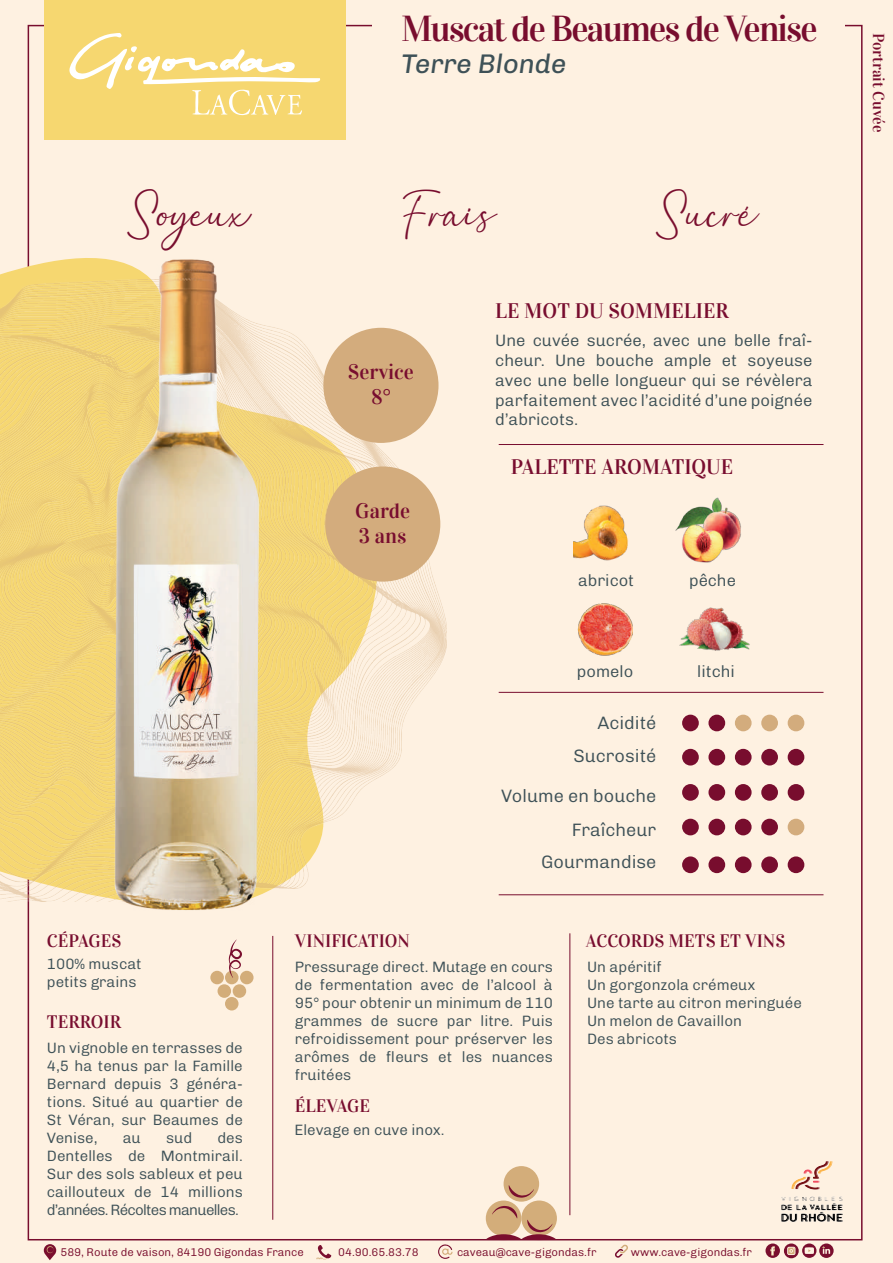
<style>
.page{position:relative;width:893px;height:1263px;background:#fef1e1}
.page>*{position:absolute;margin:0;border:0;box-sizing:border-box;transform-origin:0 0}
.t1{font:36px "Vidaloka";letter-spacing:-.05em;color:#780d2e}
.t2{font:31.5px "Balista";color:#780d2e}
.t3{font:31.5px "Balista";color:#7a0e2e}
.t4{font:italic 27px "Chivo";color:#3e5157}
.t5{font:21px/25.2px "Vidaloka";color:#780d2f;text-align:center}
.t6{font:300 18px/32.5px "Chivo";color:#3e5157;text-align:right}
.t7{font:18px "Vidaloka";color:#780d2f}
.t8{font:300 16.5px/19.8px "Chivo";color:#3e5157;text-align:justify}
.t9{font:300 16.35px "Chivo";color:#3e5157}
.t10{font:15.9px "Vidaloka";color:#780d2e}
.t11{font:300 15px/18px "Chivo";color:#3e5157;text-align:justify}
.t12{font:300 11.25px "Chivo";color:#7a0e2e}
</style>
<div class="page">
<hr style="left:499px;top:444px;width:324px;height:1px;background:#780d2e">
<hr style="left:499px;top:692px;width:324px;height:1px;background:#780d2e">
<hr style="left:499px;top:894px;width:324px;height:1px;background:#780d2e">
<div style="left:682px;top:715px;width:17px;height:16px;background:#780d2e;border-radius:50%"></div>
<div style="left:708px;top:715px;width:17px;height:16px;background:#780d2e;border-radius:50%"></div>
<div style="left:735px;top:715px;width:17px;height:16px;background:#d3ac7d;border-radius:50%"></div>
<div style="left:761px;top:715px;width:17px;height:16px;background:#d3ac7d;border-radius:50%"></div>
<div style="left:788px;top:715px;width:16px;height:16px;background:#d3ac7d;border-radius:50%"></div>
<div style="left:682px;top:749px;width:17px;height:16px;background:#780d2e;border-radius:50%"></div>
<div style="left:708px;top:749px;width:17px;height:16px;background:#780d2e;border-radius:50%"></div>
<div style="left:735px;top:749px;width:17px;height:16px;background:#780d2e;border-radius:50%"></div>
<div style="left:761px;top:749px;width:17px;height:16px;background:#780d2e;border-radius:50%"></div>
<div style="left:788px;top:749px;width:16px;height:16px;background:#780d2e;border-radius:50%"></div>
<div style="left:682px;top:784px;width:17px;height:17px;background:#780d2e;border-radius:50%"></div>
<div style="left:708px;top:784px;width:17px;height:17px;background:#780d2e;border-radius:50%"></div>
<div style="left:735px;top:784px;width:17px;height:17px;background:#780d2e;border-radius:50%"></div>
<div style="left:761px;top:784px;width:17px;height:17px;background:#780d2e;border-radius:50%"></div>
<div style="left:788px;top:784px;width:16px;height:17px;background:#780d2e;border-radius:50%"></div>
<div style="left:682px;top:819px;width:17px;height:16px;background:#780d2e;border-radius:50%"></div>
<div style="left:708px;top:819px;width:17px;height:16px;background:#780d2e;border-radius:50%"></div>
<div style="left:735px;top:819px;width:17px;height:16px;background:#780d2e;border-radius:50%"></div>
<div style="left:761px;top:819px;width:17px;height:16px;background:#780d2e;border-radius:50%"></div>
<div style="left:788px;top:819px;width:16px;height:16px;background:#d3ac7d;border-radius:50%"></div>
<div style="left:682px;top:856px;width:17px;height:17px;background:#780d2e;border-radius:50%"></div>
<div style="left:708px;top:856px;width:17px;height:17px;background:#780d2e;border-radius:50%"></div>
<div style="left:735px;top:856px;width:17px;height:17px;background:#780d2e;border-radius:50%"></div>
<div style="left:761px;top:856px;width:17px;height:17px;background:#780d2e;border-radius:50%"></div>
<div style="left:788px;top:856px;width:16px;height:17px;background:#780d2e;border-radius:50%"></div>
<div style="left:44px;top:0;width:302px;height:139px;background:#f6d770"></div>
<hr style="left:272px;top:936px;width:1px;height:284px;background:#780d2e">
<hr style="left:569px;top:933px;width:1px;height:282px;background:#780d2e">
<svg style="left:69px;top:33px;width:252px;height:83px"></svg>
<svg style="left:44px;top:1244px;width:12px;height:16px"></svg>
<svg style="left:438px;top:1244px;width:15px;height:15px"></svg>
<svg style="left:615px;top:1244px;width:13px;height:14px"></svg>
<svg style="left:316px;top:1245px;width:15px;height:14px"></svg>
<svg style="left:765px;top:1243px;width:69px;height:15px"></svg>
<div style="left:486px;top:1200px;width:35px;height:36px;background:#d3ad7a;border-radius:50%"></div>
<svg style="left:521px;top:1200px;width:36px;height:36px"></svg>
<div style="left:504px;top:1166px;width:35px;height:36px;background:#d3ad7a;border-radius:50%"></div>
<svg style="left:508px;top:1185px;width:26px;height:13px"></svg>
<svg style="left:486px;top:1206px;width:70px;height:34px"></svg>
<div style="left:210px;top:971px;width:14px;height:13px;background:#d3ad7a;border-radius:50%"></div>
<div style="left:225px;top:971px;width:14px;height:13px;background:#d3ad7a;border-radius:50%"></div>
<div style="left:240px;top:971px;width:14px;height:13px;background:#d3ad7a;border-radius:50%"></div>
<div style="left:218px;top:984px;width:13px;height:14px;background:#d3ad7a;border-radius:50%"></div>
<div style="left:233px;top:984px;width:13px;height:14px;background:#d3ad7a;border-radius:50%"></div>
<div style="left:225px;top:997px;width:14px;height:13px;background:#d3ad7a;border-radius:50%"></div>
<svg style="left:229px;top:946px;width:13px;height:32px"></svg>
<img style="left:573px;top:505px;width:55px;height:56px">
<img style="left:675px;top:497px;width:66px;height:66px">
<img style="left:577px;top:603px;width:56px;height:53px">
<img style="left:763px;top:1161px;width:98px;height:79px">
<img style="left:679px;top:607px;width:71px;height:44px">
<img style="left:0;top:202px;width:434px;height:744px">
<h1 class="t1" style="left:401px;top:7px;width:418px">Muscat de Beaumes de Venise</h1>
<h3 class="t4" style="left:401px;top:43px;width:167px">Terre Blonde</h3>
<h2 class="t2" style="left:126px;top:196px;width:127px">Soyeux</h2>
<h2 class="t2" style="left:401px;top:196px;width:97px">Frais</h2>
<h2 class="t3" style="left:655px;top:196px;width:106px">Sucré</h2>
<h3 class="t5" style="left:348px;top:359px;width:68px">Service<br>8°</h3>
<h3 class="t5" style="left:355px;top:498px;width:56px;text-align:left">Garde<br>3 ans</h3>
<h3 class="t5" style="left:495px;top:299px;width:235px">LE MOT DU SOMMELIER</h3>
<p class="t8" style="left:495px;top:330px;width:319px">Une cuvée sucrée, avec une belle fraî&shy;cheur. Une bouche ample et soyeuse avec une belle longueur qui se révèlera parfaitement avec l’acidité d’une poignée d’abricots.</p>
<h3 class="t5" style="left:511px;top:454px;width:224px">PALETTE AROMATIQUE</h3>
<p class="t9" style="left:578px;top:568px;width:58px">abricot</p>
<p class="t9" style="left:689px;top:568px;width:48px">pêche</p>
<p class="t9" style="left:577px;top:659px;width:58px">pomelo</p>
<p class="t9" style="left:697px;top:659px;width:39px">litchi</p>
<p class="t6" style="left:597px;top:706px;width:60px">Acidité</p>
<p class="t6" style="left:573px;top:739px;width:85px">Sucrosité</p>
<p class="t6" style="left:501px;top:779px;width:157px">Volume en bouche</p>
<p class="t6" style="left:541px;top:812px;width:117px">Fraîcheur<br>Gourmandise</p>
<p class="t7" style="left:47px;top:930px;width:76px">CÉPAGES</p>
<p class="t7" style="left:295px;top:930px;width:116px">VINIFICATION</p>
<p class="t11" style="left:47px;top:954px;width:96px">100% muscat petits grains</p>
<p class="t11" style="left:295px;top:957px;width:260px">Pressurage direct. Mutage en cours de fermentation avec de l’alcool à 95° pour obtenir un minimum de 110 grammes de sucre par litre. Puis refroidissement pour préserver les arômes de fleurs et les nuances fruitées</p>
<p class="t7" style="left:47px;top:1011px;width:76px">TERROIR</p>
<p class="t11" style="left:47px;top:1038px;width:197px">Un vignoble en terrasses de 4,5 ha tenus par la Famille Bernard depuis 3 généra&shy;tions. Situé au quartier de St Véran, sur Beaumes de Venise,</p>
<p class="t7" style="left:295px;top:1095px;width:77px">ÉLEVAGE</p>
<p class="t11" style="left:295px;top:1120px;width:152px">Elevage en cuve inox.</p>
<p class="t11" style="left:47px;top:1128px;width:197px;text-indent:170px">des Dentelles de Montmirail.<br>Sur des sols sableux et peu caillouteux de 14 millions d’années. Récoltes manuelles.</p>
<p class="t11" style="left:123px;top:1128px;width:20px">au</p>
<p class="t11" style="left:166px;top:1128px;width:28px">sud</p>
<p class="t7" style="left:586px;top:930px;width:201px">ACCORDS METS ET VINS</p>
<p class="t11" style="left:587px;top:957px;width:216px;text-align:left">Un apéritif<br>Un gorgonzola crémeux<br>Une tarte au citron meringuée<br>Un melon de Cavaillon<br>Des abricots</p>
<p class="t12" style="left:60px;top:1243px;width:245px">589, Route de vaison, 84190 Gigondas France</p>
<p class="t12" style="left:338px;top:1243px;width:82px">04.90.65.83.78</p>
<p class="t12" style="left:457px;top:1243px;width:141px">caveau@cave-gigondas.fr</p>
<p class="t12" style="left:631px;top:1243px;width:123px">www.cave-gigondas.fr</p>
<p class="t10" style="left:888px;top:33px;width:101px;rotate:90deg">Portrait Cuvée</p>
</div>
